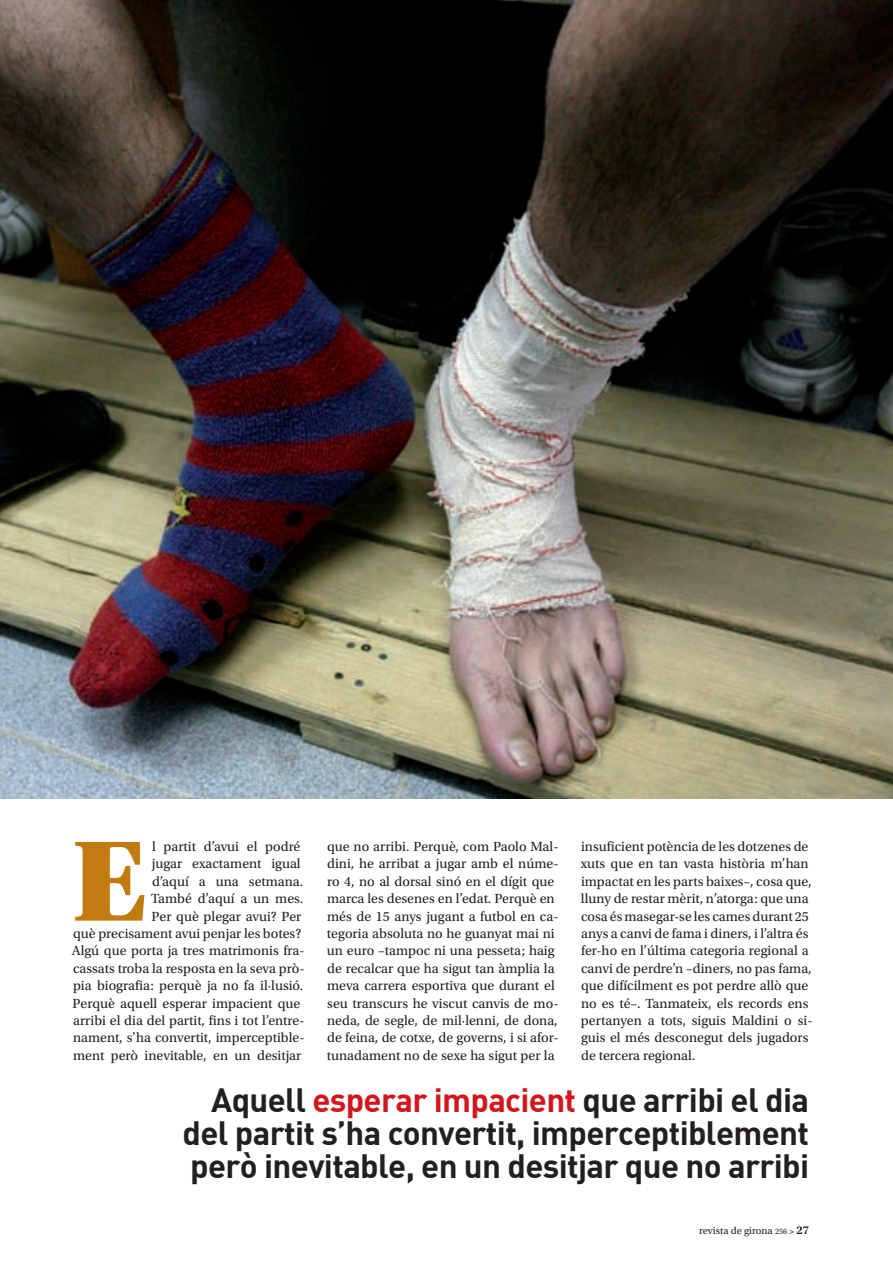
<style>
.page{position:relative;width:893px;height:1275px;background:#fff}
.page>*{position:absolute;margin:0;border:0;box-sizing:border-box;transform-origin:0 0}
.t1{font:121.05px "Utopia Std Black Headline";color:#c27b11}
.Reportatge_destacat{font:33px "DIN Bold";letter-spacing:-.02em;color:#231f20}
.t2{font:13.95px/17.4px "Utopia Std";color:#231f20}
.t3{font:10.5px "Utopia Std";color:#231f20}
.s1{color:#d2161e}
.s2{font-size:8.25px}
.s3{font-weight:600;font-size:9px}
.s4{font-weight:600;font-size:12px}
</style>
<div class="page">
<img style="left:0;top:0;width:892px;height:799px">
<p class="t2" style="left:72px;top:838px;width:234px;text-align:right">l partit d’avui el podré<br>jugar exactament igual<br>d’aquí a una setmana.<br>També d’aquí a un mes.<br>Per què plegar avui? Per<br>què precisament avui penjar les botes?<br>Algú que porta ja tres matrimonis fra&shy;cassats troba la resposta en la seva prò&shy;pia biografia: perquè ja no fa il·lusió.<br>Perquè aquell esperar impacient que arribi el dia del partit, fins i tot l’entre&shy;nament, s’ha convertit, imperceptible&shy;ment però inevitable, en un desitjar</p>
<p class="Reportatge_destacat" style="left:211px;top:1079px;width:599px">Aquell <span class="s1">esperar impacient</span> que arribi el dia</p>
<p class="Reportatge_destacat" style="left:182px;top:1112px;width:627px">del partit s’ha convertit, imperceptiblement</p>
<p class="Reportatge_destacat" style="left:190px;top:1145px;width:620px">però inevitable, en un desitjar que no arribi</p>
<p class="t2" style="left:327px;top:838px;width:233px">que no arribi. Perquè, com Paolo Mal&shy;dini, he arribat a jugar amb el núme&shy;ro 4, no al dorsal sinó en el dígit que marca les desenes en l’edat. Perquè en més de 15 anys jugant a futbol en ca&shy;tegoria absoluta no he guanyat mai ni un euro –tampoc ni una pesseta; haig de recalcar que ha sigut tan àmplia la meva carrera esportiva que durant el seu transcurs he viscut canvis de mo&shy;neda, de segle, de mil·lenni, de dona, de feina, de cotxe, de governs, i si afor&shy;tunadament no de sexe ha sigut per la</p>
<p class="t2" style="left:580px;top:838px;width:233px">insuficient potència de les dotzenes de xuts que en tan vasta història m’han impactat en les parts baixes–, cosa que, lluny de restar mèrit, n’atorga: que una cosa és masegar-se les cames durant 25 anys a canvi de fama i diners, i l’altra és fer-ho en l’última categoria regional a canvi de perdre’n –diners, no pas fama, que difícilment es pot perdre allò que no es té–. Tanmateix, els records ens pertanyen a tots, siguis Maldini o si&shy;guis el més desconegut dels jugadors de tercera regional.</p>
<p class="t1" style="left:73px;top:818px;width:74px">E</p>
<p class="t3" style="left:698px;top:1225px;width:111px">revista de girona <span class="s2">256</span> <span class="s3">&gt;</span> <span class="s4">27</span></p>
</div>
